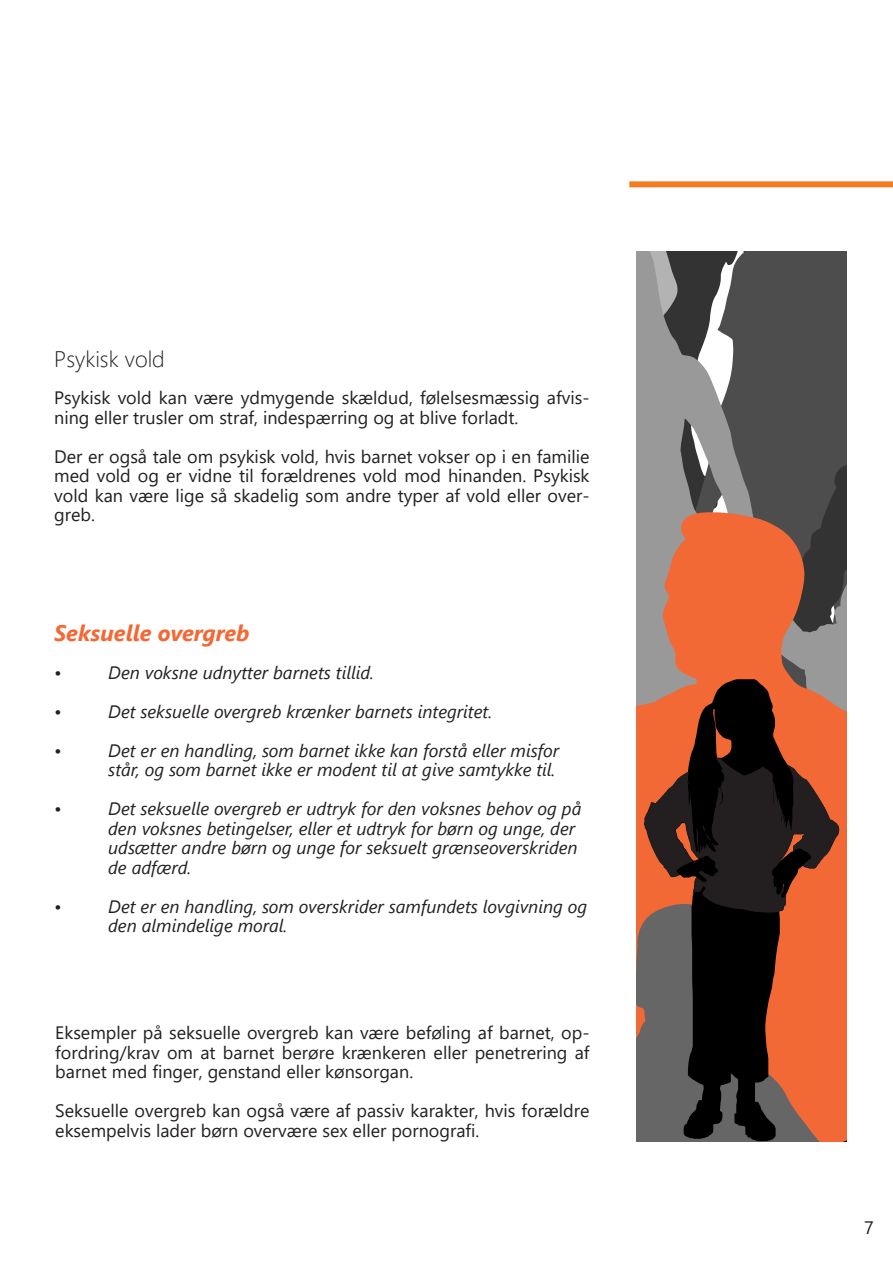
<style>
.page{position:relative;width:893px;height:1263px;background:#fff}
.page>*{position:absolute;margin:0;border:0;box-sizing:border-box;transform-origin:0 0}
.t1{font:italic 700 22.5px "Segoe UI";color:#f26935}
.t2{font:300 22.5px "Segoe UI";color:#231f20}
.t3{font:18px/19.5px "Segoe UI";color:#231f20;text-align:justify}
.t4{font:italic 18px "Segoe UI";color:#231f20}
</style>
<div class="page">
<div style="left:629px;top:181px;width:264px;height:6px;background:#f47b21"></div>
<svg style="left:637px;top:252px;width:209px;height:889px;background:#7e5445"></svg>
<p class="t2" style="left:54px;top:337px;width:112px">Psykisk vold</p>
<p class="t3" style="left:54px;top:386px;width:537px">Psykisk vold kan være ydmygende skældud, følelsesmæssig afvis&shy;ning eller trusler om straf, indespærring og at blive forladt.</p>
<p class="t3" style="left:54px;top:445px;width:537px">Der er også tale om psykisk vold, hvis barnet vokser op i en familie med vold og er vidne til forældrenes vold mod hinanden. Psykisk vold kan være lige så skadelig som andre typer af vold eller over&shy;greb.</p>
<p class="t1" style="left:54px;top:612px;width:197px">Seksuelle overgreb</p>
<p class="t4" style="left:54px;top:655px;width:9px">•</p>
<p class="t4" style="left:108px;top:655px;width:267px">Den voksne udnytter barnets tillid.</p>
<p class="t4" style="left:54px;top:694px;width:9px">•</p>
<p class="t4" style="left:108px;top:694px;width:386px">Det seksuelle overgreb krænker barnets integritet.</p>
<p class="t4" style="left:54px;top:733px;width:9px">•</p>
<p class="t4" style="left:108px;top:733px;width:452px">Det er en handling, som barnet ikke kan forstå eller misfor</p>
<p class="t4" style="left:108px;top:753px;width:449px">står, og som barnet ikke er modent til at give samtykke til.</p>
<p class="t4" style="left:54px;top:792px;width:9px">•</p>
<p class="t4" style="left:108px;top:792px;width:475px">Det seksuelle overgreb er udtryk for den voksnes behov og på</p>
<p class="t4" style="left:108px;top:811px;width:468px">den voksnes betingelser, eller et udtryk for børn og unge, der</p>
<p class="t4" style="left:108px;top:831px;width:471px">udsætter andre børn og unge for seksuelt grænseoverskriden</p>
<p class="t4" style="left:108px;top:850px;width:85px">de adfærd.</p>
<p class="t4" style="left:54px;top:889px;width:9px">•</p>
<p class="t4" style="left:108px;top:889px;width:481px">Det er en handling, som overskrider samfundets lovgivning og</p>
<p class="t4" style="left:108px;top:909px;width:181px">den almindelige moral.</p>
<p class="t3" style="left:55px;top:1022px;width:536px">Eksempler på seksuelle overgreb kan være beføling af barnet, op&shy;fordring/krav om at barnet berøre krænkeren eller penetrering af barnet med finger, genstand eller kønsorgan.</p>
<p class="t3" style="left:55px;top:1100px;width:536px">Seksuelle overgreb kan også være af passiv karakter, hvis forældre eksempelvis lader børn overvære sex eller pornografi.</p>
<p class="t3" style="left:864px;top:1216px;width:11px">7</p>
</div>
